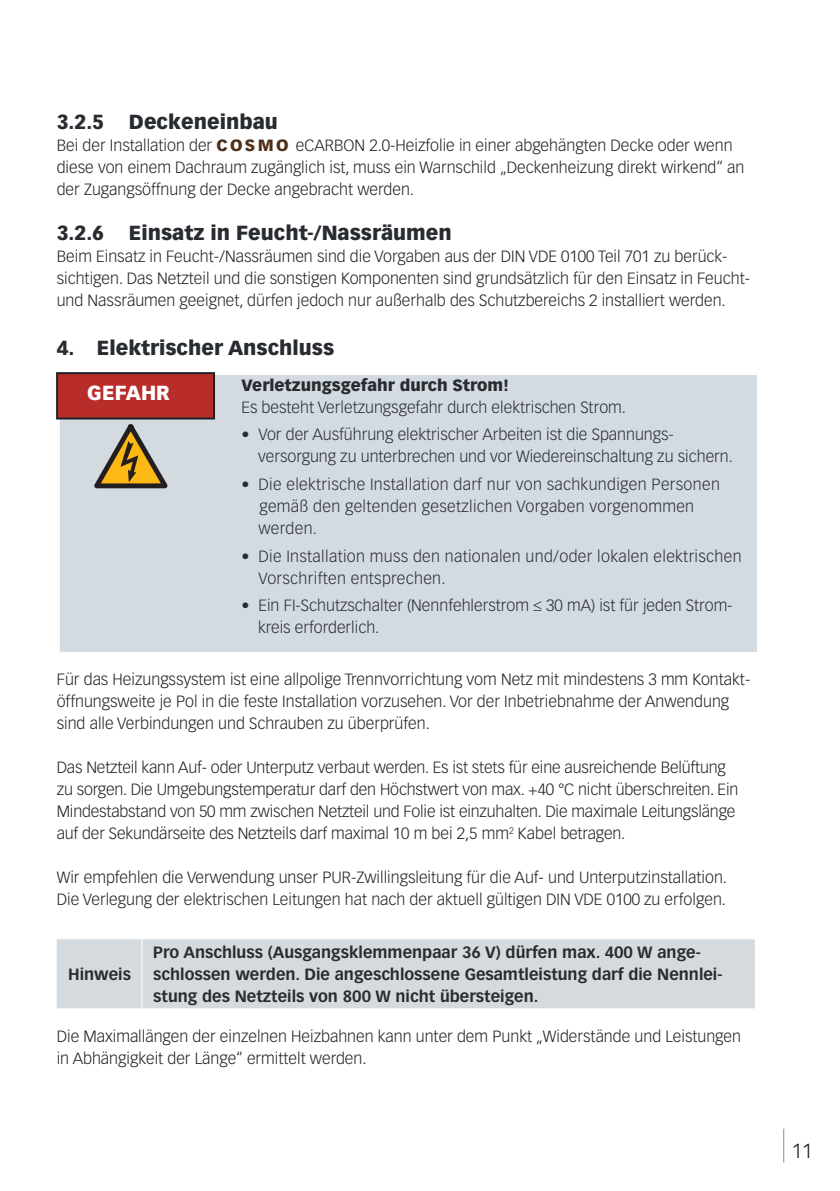
<style>
.page{position:relative;width:840px;height:1191px;background:#fff}
.page>*{position:absolute;margin:0;border:0;box-sizing:border-box;transform-origin:0 0}
.t1{font:900 20px "Vectora LH";color:#282c31}
.t2{font:900 20px "Vectora LH";color:#fff}
.t3{font:300 20px "Vectora LH";color:#231f20}
.t4{font:300 16px/22px "Vectora LH";color:#231f20}
.t5{font:300 16px/22px "Vectora LH";color:#282c31}
.t6{font:300 16px/22px "Vectora LH";letter-spacing:.02em;color:#282c31}
.t7{font:700 16px/22px "Vectora LH";color:#282c31}
.t8{font:900 16px "Vectora LH";color:#282c31}
.s1{font-weight:900;color:#4f2f18}
</style>
<div class="page">
<hr style="left:782px;top:1128px;width:1px;height:34px;background:#828f96">
<div style="left:57px;top:939px;width:697px;height:69px;background:#d4dade"></div>
<hr style="left:141px;top:939px;width:1px;height:69px;background:#fff">
<div style="left:58px;top:373px;width:700px;height:281px;background:#d3dae0;border:2px solid #fdfdfd"></div>
<div style="left:56px;top:372px;width:159px;height:47px;background:#b82c2a;border:2px solid #1e2228"></div>
<svg style="left:92px;top:418px;width:78px;height:71px"></svg>
<p class="t1" style="left:57px;top:109px;width:222px">3.2.5 Deckeneinbau</p>
<p class="t4" style="left:57px;top:134px;width:688px">Bei der Installation der <span class="s1">COSMO</span> eCARBON 2.0-Heizfolie in einer abgehängten Decke oder wenn diese von einem Dachraum zugänglich ist, muss ein Warnschild „Deckenheizung direkt wirkend“ an der Zugangsöffnung der Decke angebracht werden.</p>
<p class="t1" style="left:57px;top:220px;width:396px">3.2.6 Einsatz in Feucht-/Nassräumen</p>
<p class="t4" style="left:57px;top:245px;width:694px">Beim Einsatz in Feucht-/Nassräumen sind die Vorgaben aus der DIN VDE 0100 Teil 701 zu berück&shy;sichtigen. Das Netzteil und die sonstigen Komponenten sind grundsätzlich für den Einsatz in Feucht&shy;und Nassräumen geeignet, dürfen jedoch nur außerhalb des Schutzbereichs 2 installiert werden.</p>
<p class="t1" style="left:57px;top:335px;width:279px">4. Elektrischer Anschluss</p>
<p class="t2" style="left:87px;top:380px;width:84px">GEFAHR</p>
<p class="t8" style="left:241px;top:375px;width:269px">Verletzungsgefahr durch Strom!</p>
<p class="t5" style="left:241px;top:396px;width:386px">Es besteht Verletzungsgefahr durch elektrischen Strom.</p>
<p class="t5" style="left:258px;top:424px;width:476px;text-indent:-17px">• Vor der Ausführung elektrischer Arbeiten ist die Spannungs&shy;versorgung zu unterbrechen und vor Wiedereinschaltung zu sichern.</p>
<p class="t6" style="left:258px;top:473px;width:462px;text-indent:-17px">• Die elektrische Installation darf nur von sachkundigen Personen gemäß den geltenden gesetzlichen Vorgaben vorgenommen werden.</p>
<p class="t6" style="left:258px;top:545px;width:484px;text-indent:-17px">• Die Installation muss den nationalen und/oder lokalen elektrischen<br>Vorschriften entsprechen.</p>
<p class="t5" style="left:258px;top:595px;width:476px;text-indent:-17px">• Ein FI-Schutzschalter (Nennfehlerstrom ≤ 30 mA) ist für jeden Strom&shy;kreis erforderlich.</p>
<p class="t4" style="left:57px;top:669px;width:694px">Für das Heizungssystem ist eine allpolige Trennvorrichtung vom Netz mit mindestens 3 mm Kontakt&shy;öffnungsweite je Pol in die feste Installation vorzusehen. Vor der Inbetriebnahme der Anwendung sind alle Verbindungen und Schrauben zu überprüfen.</p>
<p class="t4" style="left:57px;top:757px;width:682px">Das Netzteil kann Auf- oder Unterputz verbaut werden. Es ist stets für eine ausreichende Belüftung zu sorgen. Die Umgebungstemperatur darf den Höchstwert von max. +40 °C nicht überschreiten. Ein Mindestabstand von 50 mm zwischen Netzteil und Folie ist einzuhalten. Die maximale Leitungslänge auf der Sekundärseite des Netzteils darf maximal 10 m bei 2,5 mm<sup>2</sup> Kabel betragen.</p>
<p class="t4" style="left:57px;top:867px;width:671px">Wir empfehlen die Verwendung unser PUR-Zwillingsleitung für die Auf- und Unterputzinstallation.<br>Die Verlegung der elektrischen Leitungen hat nach der aktuell gültigen DIN VDE 0100 zu erfolgen.</p>
<p class="t7" style="left:153px;top:941px;width:570px">Pro Anschluss (Ausgangsklemmenpaar 36 V) dürfen max. 400 W ange&shy;schlossen werden. Die angeschlossene Gesamtleistung darf die Nennlei&shy;stung des Netzteils von 800 W nicht übersteigen.</p>
<p class="t4" style="left:57px;top:1025px;width:685px">Die Maximallängen der einzelnen Heizbahnen kann unter dem Punkt „Widerstände und Leistungen in Abhängigkeit der Länge“ ermittelt werden.</p>
<p class="t7" style="left:68px;top:963px;width:64px">Hinweis</p>
<p class="t3" style="left:791px;top:1139px;width:22px">11</p>
</div>
